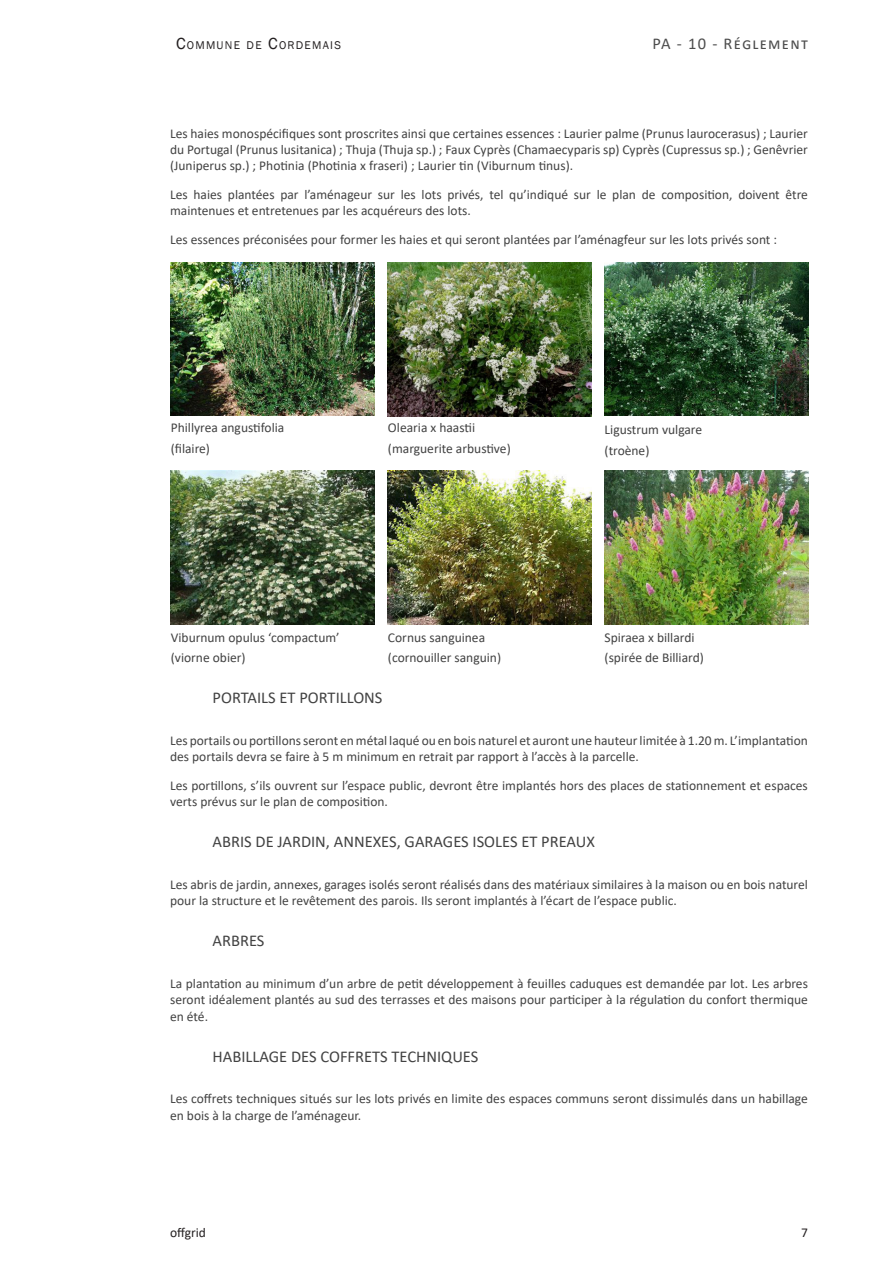
<style>
.page{position:relative;width:893px;height:1263px;background:#fff}
.page>*{position:absolute;margin:0;border:0;box-sizing:border-box;transform-origin:0 0}
.tittre_second{font:16.5px "Calibri";color:#424242}
.t1{font:16.5px "Calibri";letter-spacing:.075em;color:#4d4d4d}
.texte{font:13.5px/16.2px "Calibri";color:#424242}
.t2{font:13.5px "Calibri";color:#231f20}
.t3{font:11.55px "Franklin Gothic";letter-spacing:.105em;color:#231f20}
.s1{font-size:16.5px}
</style>
<div class="page">
<img style="left:171px;top:263px;width:204px;height:153px">
<img style="left:388px;top:263px;width:204px;height:153px">
<img style="left:605px;top:263px;width:204px;height:153px">
<img style="left:171px;top:471px;width:204px;height:153px">
<img style="left:388px;top:471px;width:204px;height:153px">
<img style="left:605px;top:471px;width:203px;height:153px">
<p class="t3" style="left:176px;top:38px;width:166px"><span class="s1">C</span>OMMUNE DE <span class="s1">C</span>ORDEMAIS</p>
<p class="t1" style="left:653px;top:32px;width:157px">PA - 10 - Réglement</p>
<p class="texte" style="left:170px;top:125px;width:639px;text-align:justify">Les haies monospécifiques sont proscrites ainsi que certaines essences : Laurier palme (Prunus laurocerasus) ; Laurier du Portugal (Prunus lusitanica) ; Thuja (Thuja sp.) ; Faux Cyprès (Chamaecyparis sp) Cyprès (Cupressus sp.) ; Genêvrier (Juniperus sp.) ; Photinia (Photinia x fraseri) ; Laurier tin (Viburnum tinus).</p>
<p class="texte" style="left:170px;top:186px;width:639px">Les haies plantées par l’aménageur sur les lots privés, tel qu’indiqué sur le plan de composition, doivent être maintenues et entretenues par les acquéreurs des lots.</p>
<p class="texte" style="left:170px;top:231px;width:609px">Les essences préconisées pour former les haies et qui seront plantées par l’aménagfeur sur les lots privés sont :</p>
<p class="texte" style="left:171px;top:419px;width:115px">Phillyrea angustifolia</p>
<p class="texte" style="left:171px;top:440px;width:41px">(filaire)</p>
<p class="texte" style="left:388px;top:419px;width:89px">Olearia x haastii</p>
<p class="texte" style="left:388px;top:440px;width:124px">(marguerite arbustive)</p>
<p class="texte" style="left:171px;top:629px;width:170px">Viburnum opulus ‘compactum’</p>
<p class="texte" style="left:171px;top:649px;width:76px">(viorne obier)</p>
<p class="texte" style="left:388px;top:629px;width:99px">Cornus sanguinea</p>
<p class="texte" style="left:388px;top:649px;width:115px">(cornouiller sanguin)</p>
<p class="texte" style="left:605px;top:421px;width:99px">Ligustrum vulgare</p>
<p class="texte" style="left:605px;top:442px;width:46px">(troène)</p>
<p class="texte" style="left:605px;top:629px;width:91px">Spiraea x billardi</p>
<p class="texte" style="left:605px;top:649px;width:101px">(spirée de Billiard)</p>
<p class="tittre_second" style="left:213px;top:686px;width:171px">PORTAILS ET PORTILLONS</p>
<p class="texte" style="left:170px;top:732px;width:639px">Les portails ou portillonsseront enmétal laqué ou en bois naturel et auront une hauteurlimitée à 1.20m. L’implantation des portails devra se faire à 5 m minimum en retrait par rapport à l’accès à la parcelle.</p>
<p class="texte" style="left:170px;top:777px;width:639px">Les portillons, s’ils ouvrent sur l’espace public, devront être implantés hors des places de stationnement et espaces verts prévus sur le plan de composition.</p>
<p class="tittre_second" style="left:213px;top:830px;width:384px">ABRIS DE JARDIN, ANNEXES, GARAGES ISOLES ET PREAUX</p>
<p class="texte" style="left:170px;top:876px;width:639px">Les abris de jardin, annexes, garages isolés seront réalisés dans des matériaux similaires à la maison ou en bois naturel pour la structure et le revêtement des parois. Ils seront implantés à l’écart de l’espace public.</p>
<p class="tittre_second" style="left:213px;top:929px;width:53px">ARBRES</p>
<p class="texte" style="left:170px;top:975px;width:639px;text-align:justify">La plantation au minimum d’un arbre de petit développement à feuilles caduques est demandée par lot. Les arbres seront idéalement plantés au sud des terrasses et des maisons pour participer à la régulation du confort thermique en été.</p>
<p class="tittre_second" style="left:213px;top:1045px;width:267px">HABILLAGE DES COFFRETS TECHNIQUES</p>
<p class="texte" style="left:170px;top:1090px;width:639px">Les coffrets techniques situés sur les lots privés en limite des espaces communs seront dissimulés dans un habillage en bois à la charge de l’aménageur.</p>
<p class="t2" style="left:170px;top:1223px;width:37px">offgrid</p>
<p class="t2" style="left:801px;top:1223px;width:8px">7</p>
</div>
